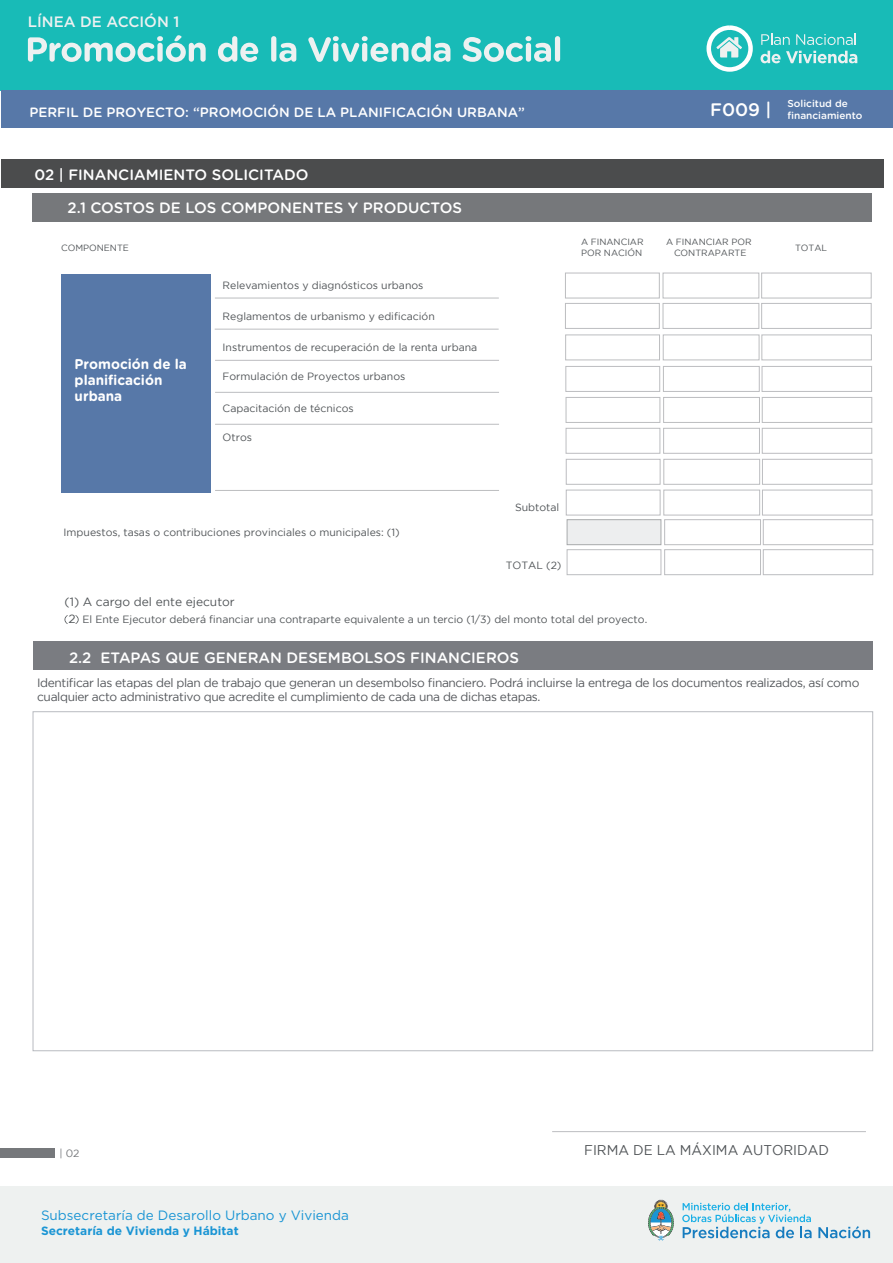
<style>
.page{position:relative;width:893px;height:1263px;background:#fff}
.page>*{position:absolute;margin:0;border:0;box-sizing:border-box;transform-origin:0 0}
.t1{font:500 18.15px "Gotham Rounded";color:#fff}
.t2{font:500 15px "Gotham Rounded";color:#fff}
.t3{font:500 15px "Gotham";color:#edf1f1}
.t4{font:700 14.1px/16.2px "Gotham Rounded";color:#fff;scale:.96 1}
.t5{font:14.1px "Gotham";color:#505457;scale:.96 1}
.t6{font:500 13.5px "Gotham Rounded";color:#fff}
.t7{font:13.5px "Gotham";color:#1a95d4}
.t8{font:12px/14.4px "Gotham";letter-spacing:-.03em;color:#54575b}
.t9{font:700 12px "Gotham";color:#1a95d4}
.t10{font:12px "Gotham";color:#505457}
.t11{font:10.5px "Gotham";color:#505457}
.t12{font:10.5px "Gotham";color:#76787b}
.t13{font:500 10.05px/12px "Gotham Rounded";color:#fff}
.t14{font:9px/10.8px "Gotham";color:#505457}
.s1{font-size:12px}
</style>
<div class="page">
<hr style="left:552px;top:1131px;width:314px;height:1px;background:#bcbdc0">
<div style="left:0;top:0;width:893px;height:90px;background:#18bbb7"></div>
<svg style="left:761px;top:34px;width:29px;height:11px"></svg>
<svg style="left:796px;top:34px;width:60px;height:11px"></svg>
<svg style="left:760px;top:51px;width:97px;height:12px"></svg>
<div style="left:706px;top:25px;width:47px;height:47px;border:4px solid #fff;border-radius:50%"></div>
<svg style="left:716px;top:37px;width:26px;height:21px"></svg>
<svg style="left:28px;top:35px;width:178px;height:27px"></svg>
<svg style="left:218px;top:36px;width:40px;height:26px"></svg>
<div style="left:271px;top:36px;width:5px;height:26px;background:#edf1f1;border-radius:3px"></div>
<svg style="left:279px;top:43px;width:17px;height:19px"></svg>
<svg style="left:308px;top:36px;width:142px;height:26px"></svg>
<svg style="left:463px;top:36px;width:88px;height:26px"></svg>
<div style="left:555px;top:36px;width:5px;height:26px;background:#edf1f1;border-radius:3px"></div>
<div style="left:0;top:1186px;width:893px;height:77px;background:#eef1f0"></div>
<svg style="left:682px;top:1203px;width:130px;height:35px"></svg>
<svg style="left:818px;top:1226px;width:52px;height:12px"></svg>
<svg style="left:648px;top:1199px;width:26px;height:41px"></svg>
<div style="left:0;top:1148px;width:54px;height:10px;background:#76787b"></div>
<div style="left:2px;top:90px;width:891px;height:38px;background:#5778a8"></div>
<div style="left:1px;top:159px;width:883px;height:28px;background:#4b4c4d"></div>
<div style="left:32px;top:193px;width:839px;height:28px;background:#76787b"></div>
<div style="left:61px;top:275px;width:149px;height:218px;background:#5778a8"></div>
<hr style="left:215px;top:298px;width:284px;height:1px;background:#bcbdc0">
<hr style="left:215px;top:329px;width:284px;height:1px;background:#bcbdc0">
<hr style="left:215px;top:360px;width:284px;height:1px;background:#bcbdc0">
<hr style="left:215px;top:392px;width:284px;height:1px;background:#bcbdc0">
<hr style="left:215px;top:424px;width:284px;height:1px;background:#bcbdc0">
<hr style="left:215px;top:490px;width:284px;height:1px;background:#bcbdc0">
<div style="left:761px;top:273px;width:110px;height:25px;border:1px solid #bcbdc0"></div>
<div style="left:565px;top:273px;width:95px;height:25px;border:1px solid #bcbdc0"></div>
<div style="left:663px;top:273px;width:96px;height:25px;border:1px solid #bcbdc0"></div>
<div style="left:761px;top:303px;width:110px;height:26px;border:1px solid #bcbdc0"></div>
<div style="left:565px;top:303px;width:95px;height:26px;border:1px solid #bcbdc0"></div>
<div style="left:663px;top:303px;width:96px;height:26px;border:1px solid #bcbdc0"></div>
<div style="left:761px;top:335px;width:111px;height:25px;border:1px solid #bcbdc0"></div>
<div style="left:565px;top:335px;width:95px;height:25px;border:1px solid #bcbdc0"></div>
<div style="left:663px;top:335px;width:96px;height:25px;border:1px solid #bcbdc0"></div>
<div style="left:762px;top:366px;width:110px;height:26px;border:1px solid #bcbdc0"></div>
<div style="left:565px;top:366px;width:95px;height:26px;border:1px solid #bcbdc0"></div>
<div style="left:663px;top:366px;width:97px;height:26px;border:1px solid #bcbdc0"></div>
<div style="left:762px;top:397px;width:110px;height:26px;border:1px solid #bcbdc0"></div>
<div style="left:566px;top:397px;width:94px;height:26px;border:1px solid #bcbdc0"></div>
<div style="left:663px;top:397px;width:97px;height:26px;border:1px solid #bcbdc0"></div>
<div style="left:762px;top:428px;width:110px;height:26px;border:1px solid #bcbdc0"></div>
<div style="left:566px;top:428px;width:94px;height:26px;border:1px solid #bcbdc0"></div>
<div style="left:663px;top:428px;width:97px;height:26px;border:1px solid #bcbdc0"></div>
<div style="left:762px;top:459px;width:110px;height:26px;border:1px solid #bcbdc0"></div>
<div style="left:566px;top:459px;width:94px;height:26px;border:1px solid #bcbdc0"></div>
<div style="left:663px;top:459px;width:97px;height:26px;border:1px solid #bcbdc0"></div>
<div style="left:762px;top:490px;width:110px;height:25px;border:1px solid #bcbdc0"></div>
<div style="left:566px;top:490px;width:94px;height:25px;border:1px solid #bcbdc0"></div>
<div style="left:663px;top:490px;width:97px;height:25px;border:1px solid #bcbdc0"></div>
<div style="left:763px;top:549px;width:110px;height:26px;border:1px solid #bcbdc0"></div>
<div style="left:567px;top:549px;width:94px;height:26px;border:1px solid #bcbdc0"></div>
<div style="left:664px;top:549px;width:97px;height:26px;border:1px solid #bcbdc0"></div>
<div style="left:763px;top:519px;width:110px;height:26px;border:1px solid #bcbdc0"></div>
<div style="left:567px;top:519px;width:94px;height:26px;background:#edeeef"></div>
<div style="left:664px;top:519px;width:97px;height:26px;border:1px solid #bcbdc0"></div>
<svg style="left:65px;top:615px;width:14px;height:9px"></svg>
<div style="left:34px;top:641px;width:839px;height:28px;background:#7a7c81"></div>
<h2 class="t3" style="left:28px;top:13px;width:153px">LÍNEA DE ACCIÓN 1</h2>
<p class="t6" style="left:29px;top:102px;width:497px">PERFIL DE PROYECTO: “PROMOCIÓN DE LA PLANIFICACIÓN URBANA”</p>
<h1 class="t1" style="left:710px;top:97px;width:63px">F009 |</h1>
<p class="t13" style="left:787px;top:97px;width:77px">Solicitud de financiamiento</p>
<h2 class="t2" style="left:35px;top:164px;width:276px">02 | FINANCIAMIENTO SOLICITADO</h2>
<h2 class="t2" style="left:68px;top:197px;width:396px">2.1 COSTOS DE LOS COMPONENTES Y PRODUCTOS</h2>
<p class="t14" style="left:61px;top:242px;width:69px">COMPONENTE</p>
<p class="t14" style="left:795px;top:242px;width:34px">TOTAL</p>
<p class="t14" style="left:581px;top:236px;width:64px">A FINANCIAR<br>POR NACIÓN</p>
<p class="t14" style="left:666px;top:236px;width:87px;text-align:center">A FINANCIAR POR<br>CONTRAPARTE</p>
<p class="t11" style="left:223px;top:279px;width:202px">Relevamientos y diagnósticos urbanos</p>
<p class="t11" style="left:223px;top:311px;width:214px">Reglamentos de urbanismo y edificación</p>
<h3 class="t4" style="left:75px;top:355px;width:118px">Promoción de la planificación urbana</h3>
<p class="t11" style="left:223px;top:342px;width:256px">Instrumentos de recuperación de la renta urbana</p>
<p class="t11" style="left:223px;top:371px;width:184px">Formulación de Proyectos urbanos</p>
<p class="t11" style="left:223px;top:403px;width:133px">Capacitación de técnicos</p>
<p class="t11" style="left:223px;top:431px;width:31px">Otros</p>
<p class="t11" style="left:64px;top:526px;width:338px">Impuestos, tasas o contribuciones provinciales o municipales: (1)</p>
<p class="t10" style="left:65px;top:595px;width:172px">(1) A cargo del ente ejecutor</p>
<p class="t11" style="left:515px;top:502px;width:46px">Subtotal</p>
<p class="t11" style="left:506px;top:559px;width:57px">TOTAL (2)</p>
<p class="t11" style="left:69px;top:613px;width:580px"><span class="s1">2</span> El Ente Ejecutor deberá financiar una contraparte equivalente a un tercio (1/3) del monto total del proyecto.</p>
<h2 class="t2" style="left:69px;top:647px;width:452px">2.2 ETAPAS QUE GENERAN DESEMBOLSOS FINANCIEROS</h2>
<p class="t8" style="left:37px;top:675px;width:824px">Identificar las etapas del plan de trabajo que generan un desembolso financiero. Podrá incluirse la entrega de los documentos realizados, así como cualquier acto administrativo que acredite el cumplimiento de cada una de dichas etapas.</p>
<p class="t12" style="left:59px;top:1147px;width:22px">| 02</p>
<p class="t7" style="left:41px;top:1207px;width:309px">Subsecretaría de Desarollo Urbano y Vivienda</p>
<p class="t9" style="left:41px;top:1222px;width:199px">Secretaría de Vivienda y Hábitat</p>
<h3 class="t5" style="left:584px;top:1142px;width:257px">FIRMA DE LA MÁXIMA AUTORIDAD</h3>
</div>
